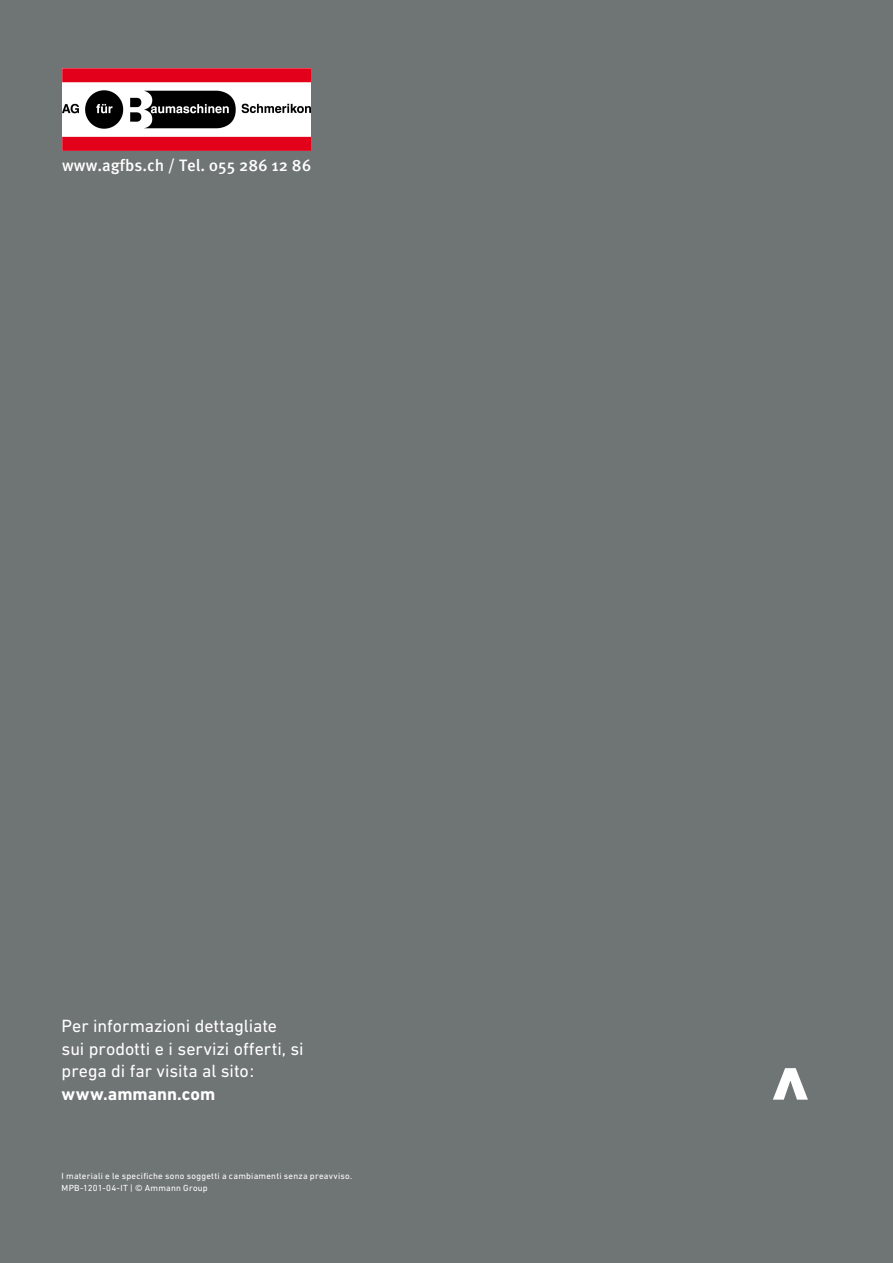
<style>
.page{position:relative;width:893px;height:1263px;background:#6f7574}
.page>*{position:absolute;margin:0;border:0;box-sizing:border-box;transform-origin:0 0}
.t1{font:18px/22.5px "DIN Next LT Pro";color:#fff}
.t2{font:700 18px "DIN Next LT Pro";color:#fff}
.t3{font:500 16.5px "Meta Pro";color:#fff}
.t4{font:9px/12px "DIN Next LT Pro";letter-spacing:.025em;color:#fff}
</style>
<div class="page">
<svg style="left:773px;top:1068px;width:35px;height:32px"></svg>
<img style="left:63px;top:68px;width:247px;height:83px">
<h2 class="t3" style="left:62px;top:152px;width:251px">www.agfbs.ch / Tel. 055 286 12 86</h2>
<h1 class="t1" style="left:62px;top:1014px;width:243px">Per informazioni dettagliate sui prodotti e i servizi offerti, si prega di far visita al sito:</h1>
<h1 class="t2" style="left:62px;top:1083px;width:155px">www.ammann.com</h1>
<p class="t4" style="left:62px;top:1169px;width:292px">I materiali e le specifiche sono soggetti a cambiamenti senza preavviso.<br>MPB-1201-04-IT | © Ammann Group</p>
</div>
